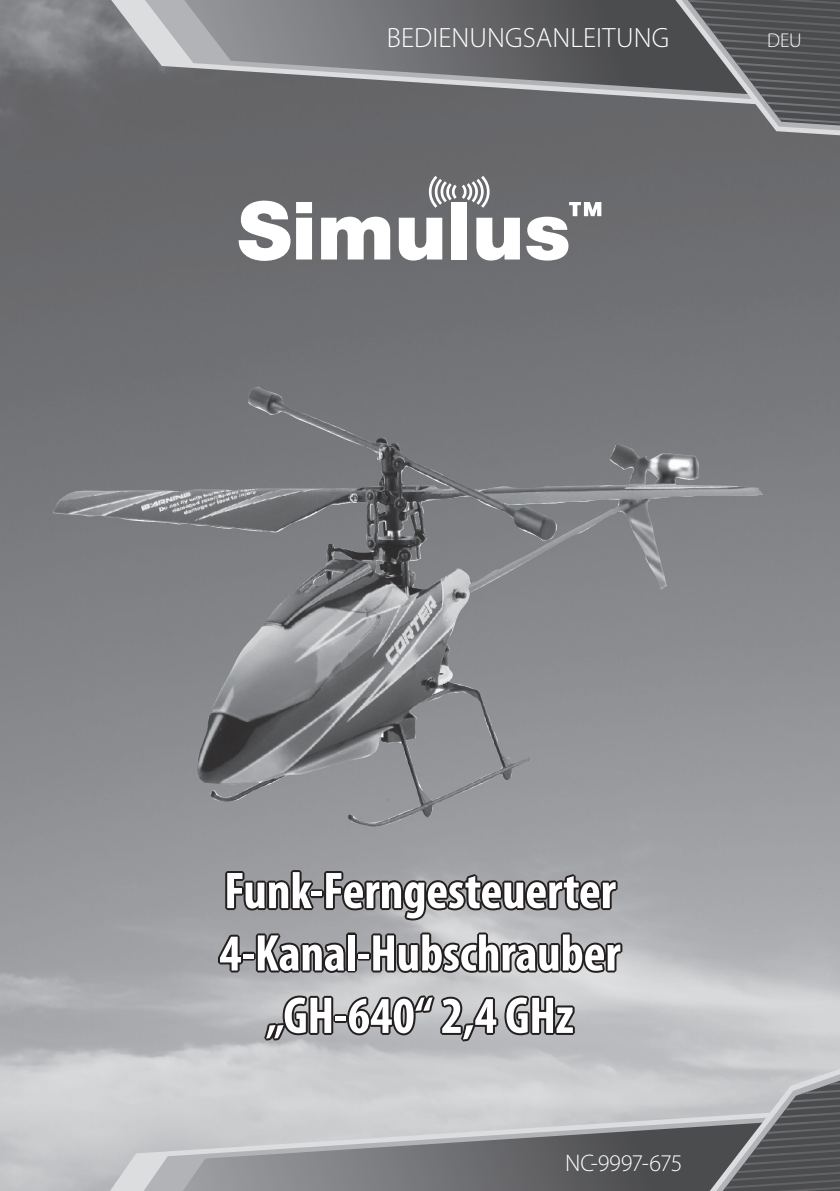
<style>
.page{position:relative;width:840px;height:1191px;background:#fff}
.page>*{position:absolute;margin:0;border:0;box-sizing:border-box;transform-origin:0 0}
.t1{font:700 condensed 52px/62.4px "Myriad Pro";letter-spacing:-.005em;color:#fff;text-align:center}
.t2{font:300 28px "Myriad Pro";letter-spacing:.005em;color:#fff}
.t3{font:300 24px "Myriad Pro";letter-spacing:-.025em;color:#fff}
.t4{font:300 20px "Myriad Pro";color:#fff}
</style>
<div class="page">
<img style="left:0;top:0;width:839px;height:1191px">
<svg style="left:110px;top:1109px;width:599px;height:82px;background:#cdced0"></svg>
<svg style="left:143px;top:1113px;width:566px;height:78px;background:#c7c8cb"></svg>
<svg style="left:183px;top:1118px;width:526px;height:73px;background:#8b8c8f"></svg>
<svg style="left:709px;top:1069px;width:130px;height:122px;background:#7e7f80"></svg>
<svg style="left:111px;top:0;width:564px;height:110px;background:#78797b"></svg>
<svg style="left:145px;top:0;width:530px;height:105px;background:#8b8b8e"></svg>
<svg style="left:184px;top:0;width:491px;height:100px;background:#737477"></svg>
<svg style="left:675px;top:0;width:164px;height:135px;background:#646466"></svg>
<svg style="left:223px;top:868px;width:396px;height:54px;background:#747375"></svg>
<svg style="left:216px;top:932px;width:29px;height:42px"></svg>
<div style="left:241px;top:951px;width:14px;height:9px;border:4px solid #231f20"></div>
<svg style="left:254px;top:931px;width:94px;height:44px;background:#646365"></svg>
<div style="left:346px;top:932px;width:11px;height:40px;border:4px solid #231f20"></div>
<div style="left:356px;top:951px;width:15px;height:9px;border:4px solid #231f20"></div>
<svg style="left:369px;top:930px;width:255px;height:45px;background:#767577"></svg>
<svg style="left:260px;top:993px;width:75px;height:50px;background:#7f7e80"></svg>
<div style="left:333px;top:1014px;width:14px;height:9px;border:4px solid #231f20"></div>
<svg style="left:345px;top:992px;width:155px;height:52px;background:#868688"></svg>
<svg style="left:506px;top:993px;width:71px;height:44px;background:#716f71"></svg>
<svg style="left:238px;top:201px;width:52px;height:60px"></svg>
<svg style="left:296px;top:202px;width:16px;height:57px"></svg>
<svg style="left:321px;top:217px;width:69px;height:42px"></svg>
<svg style="left:398px;top:218px;width:44px;height:42px"></svg>
<div style="left:451px;top:202px;width:16px;height:57px;background:#fff"></div>
<svg style="left:476px;top:218px;width:43px;height:42px"></svg>
<svg style="left:526px;top:202px;width:75px;height:58px"></svg>
<svg style="left:426px;top:176px;width:65px;height:32px"></svg>
<img style="left:53px;top:387px;width:478px;height:440px">
<p class="t2" style="left:386px;top:23px;width:69px">BEDIENUN</p>
<p class="t2" style="left:505px;top:23px;width:165px">GSANLEITUNG</p>
<p class="t4" style="left:766px;top:30px;width:36px">DEU</p>
<p class="t1" style="left:219px;top:858px;width:402px">Funk-Ferngesteuerter<br>4-Kanal-Hubschrauber „GH-640“ 2,4 GHz</p>
<p class="t3" style="left:565px;top:1149px;width:119px">NC-9997-675</p>
</div>
